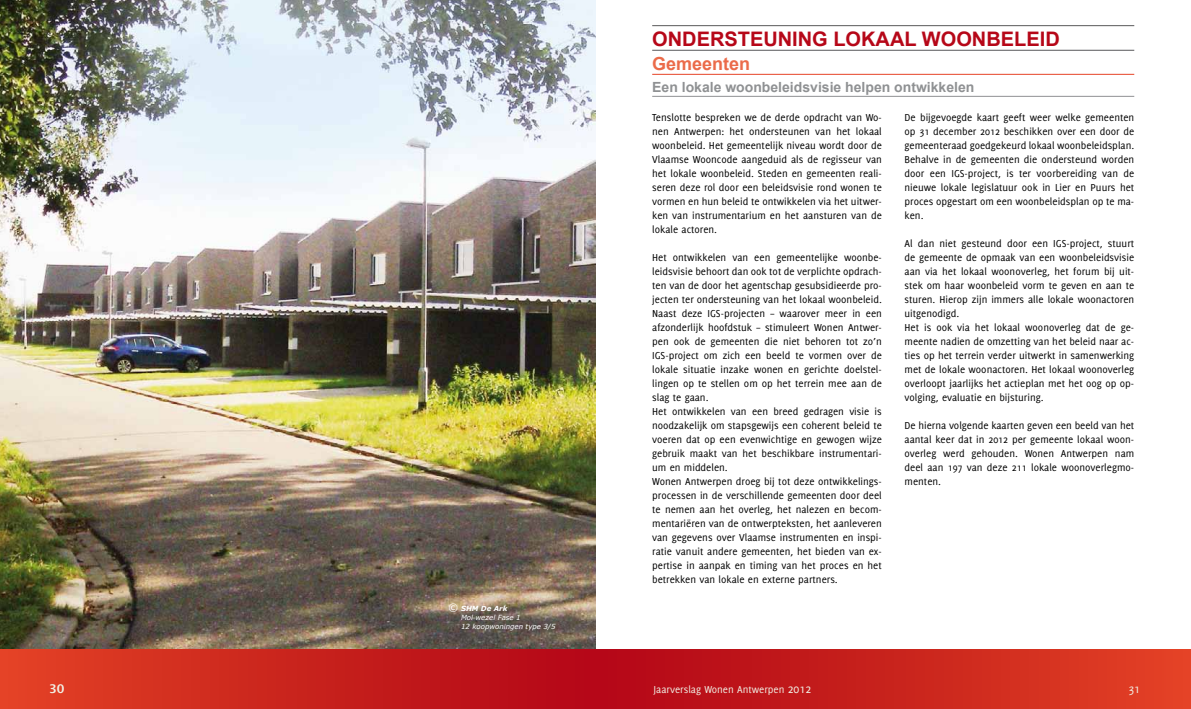
<style>
.page{position:relative;width:1191px;height:709px;background:#fff}
.page>*{position:absolute;margin:0;border:0;box-sizing:border-box;transform-origin:0 0}
.t1{font:700 20px "Arial";color:#b60718}
.t2{font:700 18px "Arial";color:#eb6b4a}
.t3{font:700 14px "Arial";color:#8f9193}
.t4{font:13px "Delicious";color:#f1efe4}
.t5{font:600 12px "Lucida Sans";color:#f1efe4}
.t6{font:11px/14px "Delicious";color:#000;text-align:justify}
.t7{font:11px "Delicious";color:#f1efe4}
.t8{font:italic 7px/9px "Verdana";color:#fff}
.s1{font-size:10px}
.s2{font-weight:700}
.s3{font-size:13px}
</style>
<div class="page">
<img style="left:0;top:0;width:595px;height:649px">
<div style="left:0;top:649px;width:595px;height:60px;background:linear-gradient(to right,#e24225,#b20516)"></div>
<div style="left:595px;top:649px;width:596px;height:60px;background:linear-gradient(to right,#b20516,#e24225)"></div>
<hr style="left:652px;top:74px;width:482px;height:1px;background:#e64427">
<hr style="left:652px;top:96px;width:482px;height:1px;background:#8f9193">
<hr style="left:652px;top:25px;width:482px;height:1px;background:#58585a">
<hr style="left:652px;top:50px;width:482px;height:1px;background:#58585a">
<h1 class="t1" style="left:652px;top:25px;width:15px">ONDERS</h1>
<h1 class="t1" style="left:738px;top:25px;width:27px">TEUN</h1>
<h1 class="t1" style="left:792px;top:25px;width:164px">ING LO KAAL WOON</h1>
<h1 class="t1" style="left:986px;top:25px;width:28px">BELE</h1>
<h1 class="t1" style="left:1039px;top:25px;width:19px">ID</h1>
<p class="t8" style="left:461px;top:603px;width:96px;text-indent:-13px"><span class="s1">©</span> <span class="s2">SHM De Ark<br></span>Mol wezel Fase 1<br>12 koopwoningen type 3/5</p>
<h2 class="t2" style="left:652px;top:51px;width:100px">Gemeenten</h2>
<p class="t3" style="left:652px;top:78px;width:324px">Een lokale woonbeleidsvisie helpen ontwikkelen</p>
<p class="t6" style="left:652px;top:110px;width:231px">Tenslotte bespreken we de derde opdracht van Wo&shy;nen Antwerpen: het ondersteunen van het lokaal woonbeleid. Het gemeentelijk niveau wordt door de Vlaamse Wooncode aangeduid als de regisseur van het lokale woonbeleid. Steden en gemeenten reali&shy;seren deze rol door een beleidsvisie rond wonen te vormen en hun beleid te ontwikkelen via het uitwer&shy;ken van instrumentarium en het aansturen van de lokale actoren.</p>
<p class="t6" style="left:652px;top:250px;width:231px;text-align:left">Het ontwikkelen van een gemeentelijke woonbe&shy;leidsvisie behoort dan ook tot de verplichte opdrach&shy;ten van de door het agentschap gesubsidieerde pro&shy;jecten ter ondersteuning van het lokaal woonbeleid.<br>Naast deze IGS-projecten – waarover meer in een afzonderlijk hoofdstuk – stimuleert Wonen Antwer&shy;pen ook de gemeenten die niet behoren tot zo’n IGS-project om zich een beeld te vormen over de lokale situatie inzake wonen en gerichte doelstel&shy;lingen op te stellen om op het terrein mee aan de slag te gaan.<br>Het ontwikkelen van een breed gedragen visie is noodzakelijk om stapsgewijs een coherent beleid te voeren dat op een evenwichtige en gewogen wijze gebruik maakt van het beschikbare instrumentari&shy;um en middelen.<br>Wonen Antwerpen droeg bij tot deze ontwikkelings&shy;processen in de verschillende gemeenten door deel te nemen aan het overleg, het nalezen en becom&shy;mentariëren van de ontwerpteksten, het aanleveren van gegevens over Vlaamse instrumenten en inspi&shy;ratie vanuit andere gemeenten, het bieden van ex&shy;pertise in aanpak en timing van het proces en het betrekken van lokale en externe partners.</p>
<p class="t6" style="left:904px;top:110px;width:231px">De bijgevoegde kaart geeft weer welke gemeenten op 31 december 2012 beschikken over een door de gemeenteraad goedgekeurd lokaal woonbeleidsplan.<br>Behalve in de gemeenten die ondersteund worden door een IGS-project, is ter voorbereiding van de nieuwe lokale legislatuur ook in Lier en Puurs het proces opgestart om een woonbeleidsplan op te ma&shy;ken.</p>
<p class="t6" style="left:904px;top:236px;width:231px;text-align:left">Al dan niet gesteund door een IGS-project, stuurt de gemeente de opmaak van een woonbeleidsvisie aan via het lokaal woonoverleg, het forum bij uit&shy;stek om haar woonbeleid vorm te geven en aan te sturen. Hierop zijn immers alle lokale woonactoren uitgenodigd.<br>Het is ook via het lokaal woonoverleg dat de ge&shy;meente nadien de omzetting van het beleid naar ac&shy;ties op het terrein verder uitwerkt in samenwerking met de lokale woonactoren. Het lokaal woonoverleg overloopt jaarlijks het actieplan met het oog op op&shy;volging, evaluatie en bijsturing.</p>
<p class="t6" style="left:904px;top:418px;width:231px">De hierna volgende kaarten geven een beeld van het aantal keer dat in 2012 per gemeente lokaal woon&shy;overleg werd gehouden. Wonen Antwerpen nam deel aan 197 van deze 211 lokale woonoverlegmo&shy;menten.</p>
<p class="t5" style="left:49px;top:681px;width:17px">30</p>
<p class="t7" style="left:653px;top:682px;width:159px">Jaarverslag Wonen Antwerpen <span class="s3">2012</span></p>
<p class="t4" style="left:1128px;top:681px;width:13px">31</p>
</div>
